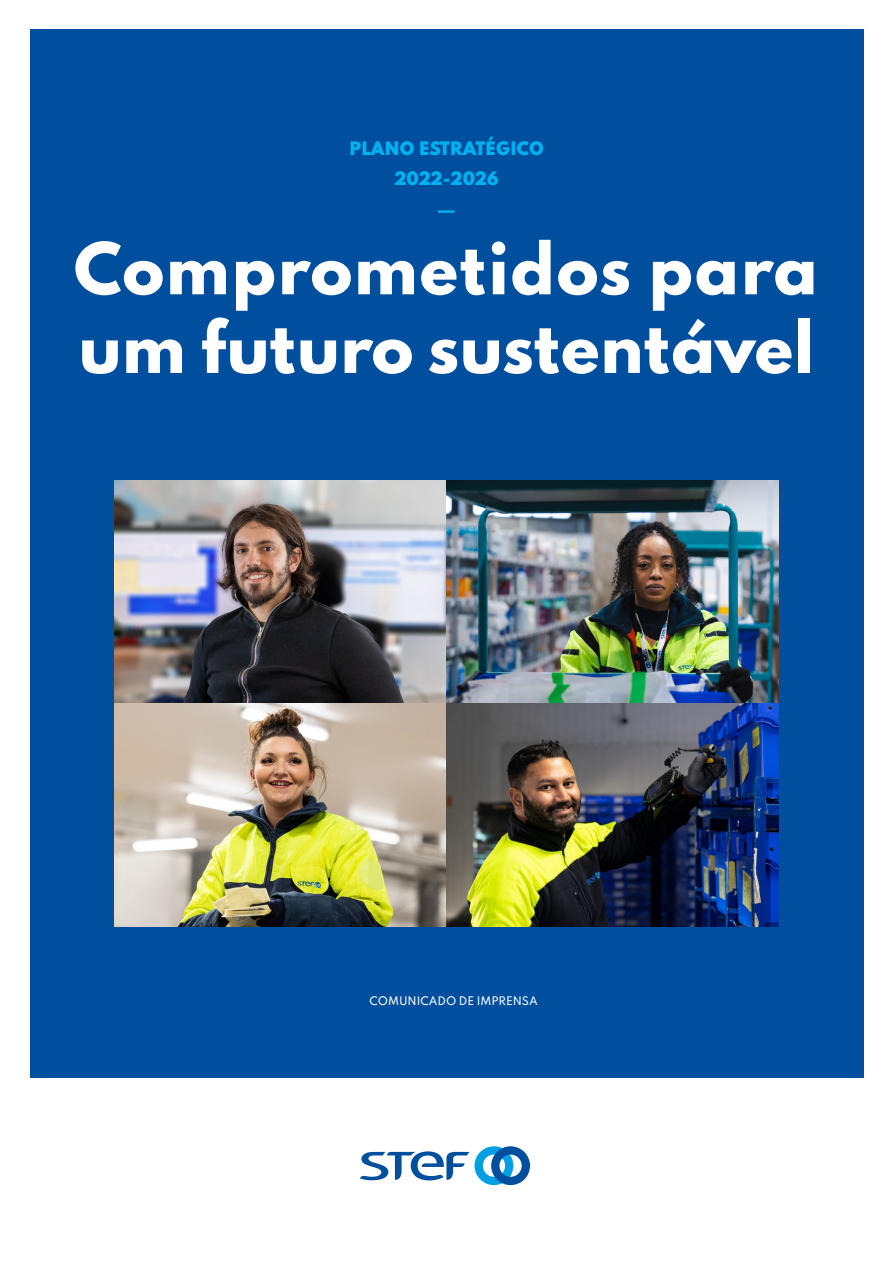
<style>
.page{position:relative;width:893px;height:1263px;background:#fff}
.page>*{position:absolute;margin:0;border:0;box-sizing:border-box;transform-origin:0 0}
.t1{font:800 63.3px/78.6px "Spartan";letter-spacing:-.02em;color:#fff}
.t2{font:900 16.5px/30.2px "Spartan";color:#00b1ef;text-align:center}
.t3{font:800 15.15px "Spartan";color:#00b1ef}
.t4{font:500 10.5px "Spartan";color:#fff}
</style>
<div class="page">
<div style="left:30px;top:30px;width:833px;height:1048px;background:#004f9e"></div>
<svg style="left:360px;top:1146px;width:170px;height:39px"></svg>
<img style="left:114px;top:480px;width:664px;height:446px">
<img style="left:446px;top:480px;width:332px;height:223px">
<img style="left:114px;top:703px;width:332px;height:223px">
<p class="t2" style="left:349px;top:133px;width:196px">PLANO ESTRATÉGICO<br>2022-2026</p>
<p class="t3" style="left:437px;top:198px;width:21px">—</p>
<p class="t1" style="left:74px;top:228px;width:746px">Comprometidos para um futuro sustentável</p>
<p class="t4" style="left:369px;top:993px;width:170px">COMUNICADO DE IMPRENSA</p>
</div>
